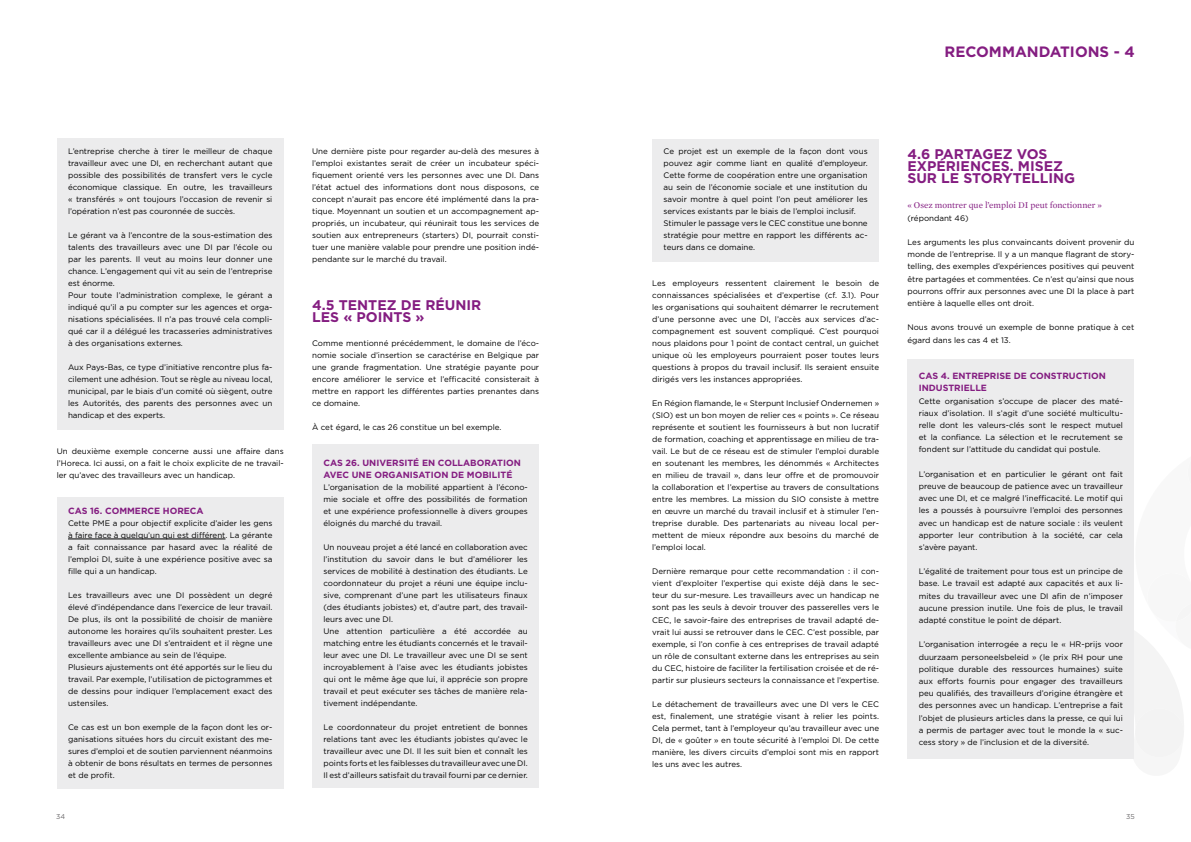
<style>
.page{position:relative;width:1191px;height:842px;background:#fff}
.page>*{position:absolute;margin:0;border:0;box-sizing:border-box;transform-origin:0 0}
.t1{font:700 15px "Gotham";color:#841d81}
.t2{font:700 14px/12.2px "Gotham";color:#841d81}
.t3{font:700 9px/12px "Gotham";color:#841d81}
.t4{font:9px "Mercury Text G1";color:#841d81}
.t5{font:8px/12px "Gotham";color:#000;text-align:justify}
.t6{font:7px "Gotham";color:#6b696b}
</style>
<div class="page">
<svg style="left:1134px;top:631px;width:50px;height:126px"></svg>
<div style="left:312px;top:444px;width:227px;height:344px;background:#ececed"></div>
<div style="left:57px;top:139px;width:226px;height:291px;background:#ececed"></div>
<div style="left:57px;top:497px;width:226px;height:291px;background:#ececed"></div>
<hr style="left:68px;top:539px;width:157px;height:1px;background:#000">
<div style="left:652px;top:139px;width:227px;height:123px;background:#ececed"></div>
<div style="left:907px;top:359px;width:227px;height:400px;background:#ececed"></div>
<p class="t5" style="left:68px;top:145px;width:206px">L’entreprise cherche à tirer le meilleur de chaque travailleur avec une DI, en recherchant autant que possible des possibilités de transfert vers le cycle économique classique. En outre, les travailleurs « transférés » ont toujours l’occasion de revenir si l’opération n’est pas couronnée de succès.</p>
<p class="t5" style="left:68px;top:229px;width:206px;text-align:left">Le gérant va à l’encontre de la sous-estimation des talents des travailleurs avec une DI par l’école ou par les parents. Il veut au moins leur donner une chance. L’engagement qui vit au sein de l’entreprise est énorme.<br>Pour toute l’administration complexe, le gérant a indiqué qu’il a pu compter sur les agences et orga&shy;nisations spécialisées. Il n’a pas trouvé cela compli&shy;qué car il a délégué les tracasseries administratives à des organisations externes.</p>
<p class="t5" style="left:68px;top:361px;width:206px">Aux Pays-Bas, ce type d’initiative rencontre plus fa&shy;cilement une adhésion. Tout se règle au niveau local, municipal, par le biais d’un comité où siègent, outre les Autorités, des parents des personnes avec un handicap et des experts.</p>
<p class="t5" style="left:57px;top:445px;width:228px">Un deuxième exemple concerne aussi une affaire dans l’Horeca. Ici aussi, on a fait le choix explicite de ne travail&shy;ler qu’avec des travailleurs avec un handicap.</p>
<p class="t3" style="left:68px;top:505px;width:137px">CAS 16. COMMERCE HORECA</p>
<p class="t5" style="left:68px;top:517px;width:206px">Cette PME a pour objectif explicite d’aider les gens à faire face à quelqu’un qui est différent. La gérante a fait connaissance par hasard avec la réalité de l’emploi DI, suite à une expérience positive avec sa fille qui a un handicap.</p>
<p class="t5" style="left:68px;top:589px;width:206px;text-align:left">Les travailleurs avec une DI possèdent un degré élevé d’indépendance dans l’exercice de leur travail.<br>De plus, ils ont la possibilité de choisir de manière autonome les horaires qu’ils souhaitent prester. Les travailleurs avec une DI s’entraident et il règne une excellente ambiance au sein de l’équipe.<br>Plusieurs ajustements ont été apportés sur le lieu du travail. Par exemple, l’utilisation de pictogrammes et de dessins pour indiquer l’emplacement exact des ustensiles.</p>
<p class="t5" style="left:68px;top:721px;width:206px">Ce cas est un bon exemple de la façon dont les or&shy;ganisations situées hors du circuit existant des me&shy;sures d’emploi et de soutien parviennent néanmoins à obtenir de bons résultats en termes de personnes et de profit.</p>
<p class="t5" style="left:312px;top:145px;width:228px">Une dernière piste pour regarder au-delà des mesures à l’emploi existantes serait de créer un incubateur spéci&shy;fiquement orienté vers les personnes avec une DI. Dans l’état actuel des informations dont nous disposons, ce concept n’aurait pas encore été implémenté dans la pra&shy;tique. Moyennant un soutien et un accompagnement ap&shy;propriés, un incubateur, qui réunirait tous les services de soutien aux entrepreneurs (starters) DI, pourrait consti&shy;tuer une manière valable pour prendre une position indé&shy;pendante sur le marché du travail.</p>
<h2 class="t2" style="left:312px;top:299px;width:171px">4.5 TENTEZ DE RÉUNIR<br>LES « POINTS »</h2>
<p class="t5" style="left:312px;top:337px;width:228px">Comme mentionné précédemment, le domaine de l’éco&shy;nomie sociale d’insertion se caractérise en Belgique par une grande fragmentation. Une stratégie payante pour encore améliorer le service et l’efficacité consisterait à mettre en rapport les différentes parties prenantes dans ce domaine.</p>
<p class="t5" style="left:312px;top:421px;width:191px">À cet égard, le cas 26 constitue un bel exemple.</p>
<p class="t3" style="left:323px;top:457px;width:199px">CAS 26. UNIVERSITÉ EN COLLABORATION<br>AVEC UNE ORGANISATION DE MOBILITÉ</p>
<p class="t5" style="left:323px;top:481px;width:206px">L’organisation de la mobilité appartient à l’écono&shy;mie sociale et offre des possibilités de formation et une expérience professionnelle à divers groupes éloignés du marché du travail.</p>
<p class="t5" style="left:323px;top:541px;width:206px;text-align:left">Un nouveau projet a été lancé en collaboration avec l’institution du savoir dans le but d’améliorer les services de mobilité à destination des étudiants. Le coordonnateur du projet a réuni une équipe inclu&shy;sive, comprenant d’une part les utilisateurs finaux (des étudiants jobistes) et, d’autre part, des travail&shy;leurs avec une DI.<br>Une attention particulière a été accordée au matching entre les étudiants concernés et le travail&shy;leur avec une DI. Le travailleur avec une DI se sent incroyablement à l’aise avec les étudiants jobistes qui ont le même âge que lui, il apprécie son propre travail et peut exécuter ses tâches de manière rela&shy;tivement indépendante.</p>
<p class="t5" style="left:323px;top:721px;width:206px">Le coordonnateur du projet entretient de bonnes relations tant avec les étudiants jobistes qu’avec le travailleur avec une DI. Il les suit bien et connaît les points forts et les faiblesses du travailleur avec une DI.<br>Il est d’ailleurs satisfait du travail fourni par ce dernier.</p>
<h1 class="t1" style="left:944px;top:41px;width:192px">RECOMMANDATIONS - 4</h1>
<p class="t5" style="left:663px;top:145px;width:206px;text-align:left">Ce projet est un exemple de la façon dont vous pouvez agir comme liant en qualité d’employeur.<br>Cette forme de coopération entre une organisation au sein de l’économie sociale et une institution du savoir montre à quel point l’on peut améliorer les services existants par le biais de l’emploi inclusif.<br>Stimuler le passage vers le CEC constitue une bonne stratégie pour mettre en rapport les différents ac&shy;teurs dans ce domaine.</p>
<p class="t5" style="left:652px;top:277px;width:228px">Les employeurs ressentent clairement le besoin de connaissances spécialisées et d’expertise (cf. 3.1). Pour les organisations qui souhaitent démarrer le recrutement d’une personne avec une DI, l’accès aux services d’ac&shy;compagnement est souvent compliqué. C’est pourquoi nous plaidons pour 1 point de contact central, un guichet unique où les employeurs pourraient poser toutes leurs questions à propos du travail inclusif. Ils seraient ensuite dirigés vers les instances appropriées.</p>
<p class="t5" style="left:652px;top:397px;width:228px">En Région flamande, le « Sterpunt Inclusief Ondernemen » (SIO) est un bon moyen de relier ces « points ». Ce réseau représente et soutient les fournisseurs à but non lucratif de formation, coaching et apprentissage en milieu de tra&shy;vail. Le but de ce réseau est de stimuler l’emploi durable en soutenant les membres, les dénommés « Architectes en milieu de travail », dans leur offre et de promouvoir la collaboration et l’expertise au travers de consultations entre les membres. La mission du SIO consiste à mettre en œuvre un marché du travail inclusif et à stimuler l’en&shy;treprise durable. Des partenariats au niveau local per&shy;mettent de mieux répondre aux besoins du marché de l’emploi local.</p>
<p class="t5" style="left:652px;top:565px;width:228px">Dernière remarque pour cette recommandation : il con&shy;vient d’exploiter l’expertise qui existe déjà dans le sec&shy;teur du sur-mesure. Les travailleurs avec un handicap ne sont pas les seuls à devoir trouver des passerelles vers le CEC, le savoir-faire des entreprises de travail adapté de&shy;vrait lui aussi se retrouver dans le CEC. C’est possible, par exemple, si l’on confie à ces entreprises de travail adapté un rôle de consultant externe dans les entreprises au sein du CEC, histoire de faciliter la fertilisation croisée et de ré&shy;partir sur plusieurs secteurs la connaissance et l’expertise.</p>
<p class="t5" style="left:652px;top:698px;width:228px">Le détachement de travailleurs avec une DI vers le CEC est, finalement, une stratégie visant à relier les points.<br>Cela permet, tant à l’employeur qu’au travailleur avec une DI, de « goûter » en toute sécurité à l’emploi DI. De cette manière, les divers circuits d’emploi sont mis en rapport les uns avec les autres.</p>
<h2 class="t2" style="left:907px;top:147px;width:169px">4.6 PARTAGEZ VOS<br>EXPÉRIENCES. MISEZ<br>SUR LE STORYTELLING</h2>
<p class="t4" style="left:907px;top:200px;width:196px">« Osez montrer que l’emploi DI peut fonctionner »</p>
<p class="t5" style="left:907px;top:212px;width:63px">(répondant 46)</p>
<p class="t5" style="left:907px;top:236px;width:228px">Les arguments les plus convaincants doivent provenir du monde de l’entreprise. Il y a un manque flagrant de story&shy;telling, des exemples d’expériences positives qui peuvent être partagées et commentées. Ce n’est qu’ainsi que nous pourrons offrir aux personnes avec une DI la place à part entière à laquelle elles ont droit.</p>
<p class="t5" style="left:907px;top:321px;width:228px">Nous avons trouvé un exemple de bonne pratique à cet égard dans les cas 4 et 13.</p>
<p class="t3" style="left:918px;top:370px;width:189px">CAS 4. ENTREPRISE DE CONSTRUCTION<br>INDUSTRIELLE</p>
<p class="t5" style="left:918px;top:394px;width:206px">Cette organisation s’occupe de placer des maté&shy;riaux d’isolation. Il s’agit d’une société multicultu&shy;relle dont les valeurs-clés sont le respect mutuel et la confiance. La sélection et le recrutement se fondent sur l’attitude du candidat qui postule.</p>
<p class="t5" style="left:918px;top:468px;width:206px">L’organisation et en particulier le gérant ont fait preuve de beaucoup de patience avec un travailleur avec une DI, et ce malgré l’inefficacité. Le motif qui les a poussés à poursuivre l’emploi des personnes avec un handicap est de nature sociale : ils veulent apporter leur contribution à la société, car cela s’avère payant.</p>
<p class="t5" style="left:918px;top:565px;width:206px">L’égalité de traitement pour tous est un principe de base. Le travail est adapté aux capacités et aux li&shy;mites du travailleur avec une DI afin de n’imposer aucune pression inutile. Une fois de plus, le travail adapté constitue le point de départ.</p>
<p class="t5" style="left:918px;top:638px;width:206px">L’organisation interrogée a reçu le « HR-prijs voor duurzaam personeelsbeleid » (le prix RH pour une politique durable des ressources humaines) suite aux efforts fournis pour engager des travailleurs peu qualifiés, des travailleurs d’origine étrangère et des personnes avec un handicap. L’entreprise a fait l’objet de plusieurs articles dans la presse, ce qui lui a permis de partager avec tout le monde la « suc&shy;cess story » de l’inclusion et de la diversité.</p>
<p class="t6" style="left:56px;top:812px;width:10px">34</p>
<p class="t6" style="left:1126px;top:812px;width:10px">35</p>
</div>
